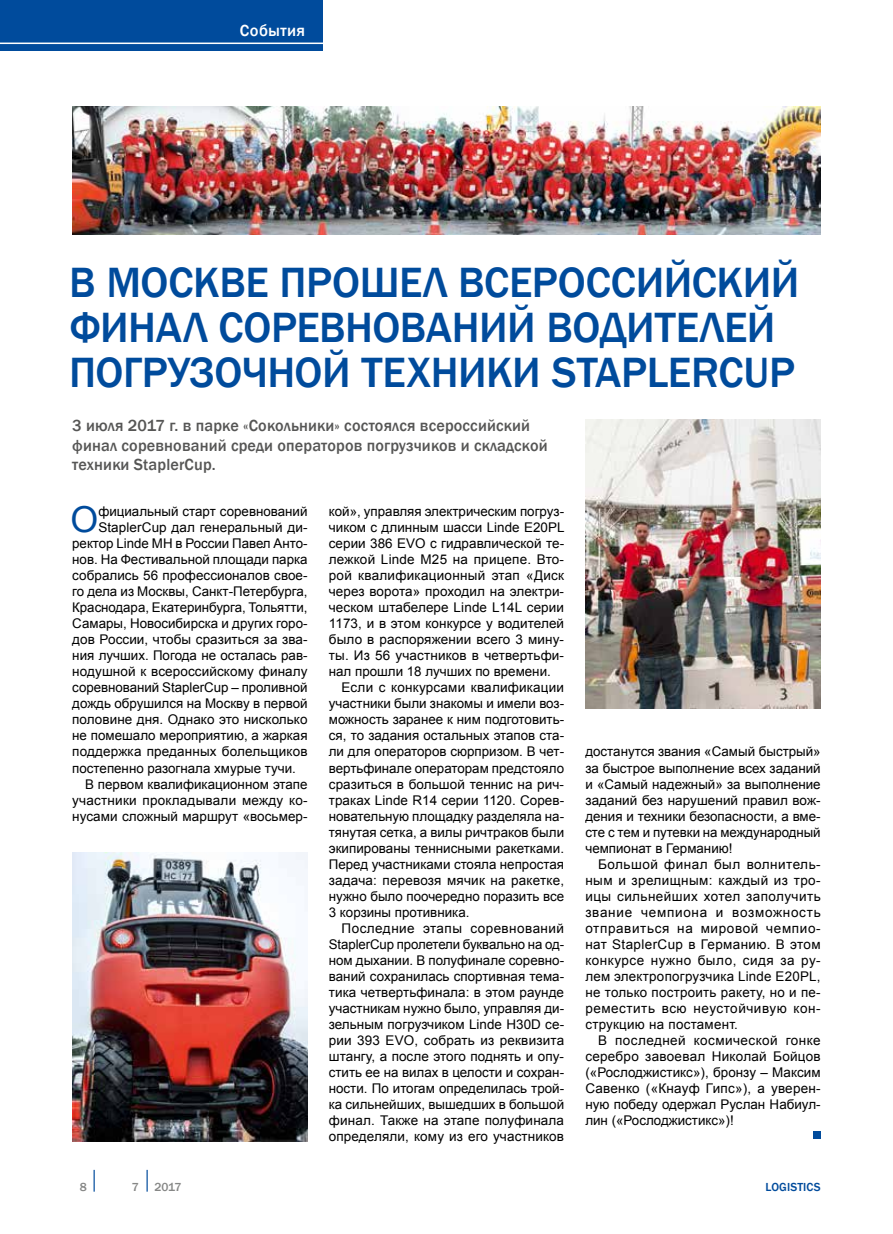
<style>
.page{position:relative;width:893px;height:1234px;background:#fff}
.page>*{position:absolute;margin:0;border:0;box-sizing:border-box;transform-origin:0 0}
.t1{font:500 43.5px/45px "Franklin Gothic";letter-spacing:-.01em;color:#004b9c}
.t2{font:35.7px "Arial";color:#004b9c}
.t3{font:500 16.5px/19.5px "Franklin Gothic";letter-spacing:.01em;color:#565655}
.t4{font:500 16.5px "Franklin Gothic";letter-spacing:.02em;color:#fff}
.t5{font:13.35px/16px "Arial";color:#000;text-align:justify}
.t6{font:500 12px "Franklin Gothic";letter-spacing:.01em;color:#004b9c}
.t7{font:500 12px "Franklin Gothic";color:#868786}
</style>
<div class="page">
<div style="left:0;top:0;width:323px;height:51px;background:#004b9c"></div>
<hr style="left:0;top:43px;width:328px;height:1px;background:#fff">
<svg style="left:147px;top:1169px;width:1px;height:22px"></svg>
<svg style="left:94px;top:1169px;width:1px;height:22px"></svg>
<div style="left:813px;top:1130px;width:8px;height:7px;background:#004b9c"></div>
<img style="left:72px;top:852px;width:236px;height:288px">
<img style="left:72px;top:106px;width:749px;height:128px">
<img style="left:585px;top:419px;width:236px;height:289px">
<p class="t4" style="left:240px;top:21px;width:67px">События</p>
<h1 class="t1" style="left:69px;top:260px;width:732px">В МОСКВЕ ПРОШЕЛ ВСЕРОССИЙСКИЙ<br>ФИНАЛ СОРЕВНОВАНИЙ ВОДИТЕЛЕЙ<br>ПОГРУЗОЧНОЙ ТЕХНИКИ STAPLERCUP</h1>
<p class="t3" style="left:72px;top:416px;width:477px">3 июля 2017 г. в парке «Сокольники» состоялся всероссийский финал соревнований среди операторов погрузчиков и складской техники StaplerCup.</p>
<h2 class="t2" style="left:71px;top:496px;width:29px">О</h2>
<p class="t5" style="left:98px;top:503px;width:211px">фициальный старт соревнований</p>
<p class="t5" style="left:329px;top:503px;width:237px">кой», управляя электрическим погруз&shy;чиком c длинным шасси Linde E20PL серии 386 EVO с гидравлической те&shy;лежкой Linde M25 на прицепе. Вто&shy;рой квалификационный этап «Диск через ворота» проходил на электри&shy;ческом штабелере Linde L14L серии 1173, и в этом конкурсе у водителей было в распоряжении всего 3 мину&shy;ты. Из 56 участников в четвертьфи&shy;нал прошли 18 лучших по времени.</p>
<p class="t5" style="left:329px;top:679px;width:237px;text-indent:13px">Если с конкурсами квалификации участники были знакомы и имели воз&shy;можность заранее к ним подготовить&shy;ся, то задания остальных этапов ста&shy;ли для операторов сюрпризом. В чет&shy;вертьфинале операторам предстояло сразиться в большой теннис на рич&shy;траках Linde R14 серии 1120. Сорев&shy;новательную площадку разделяла на&shy;тянутая сетка, а вилы ричтраков были экипированы теннисными ракетками.<br>Перед участниками стояла непростая задача: перевозя мячик на ракетке, нужно было поочередно поразить все 3 корзины противника.</p>
<p class="t5" style="left:329px;top:920px;width:237px;text-indent:13px">Последние этапы соревнований StaplerCup пролетели буквально на од&shy;ном дыхании. В полуфинале соревно&shy;ваний сохранилась спортивная тема&shy;тика четвертьфинала: в этом раунде участникам нужно было, управляя ди&shy;зельным погрузчиком Linde H30D се&shy;рии 393 EVO, собрать из реквизита штангу, а после этого поднять и опу&shy;стить ее на вилах в целости и сохран&shy;ности. По итогам определилась трой&shy;ка сильнейших, вышедших в большой финал. Также на этапе полуфинала определяли, кому из его участников</p>
<p class="t5" style="left:98px;top:519px;width:211px">StaplerCup дал генеральный ди-</p>
<p class="t5" style="left:72px;top:535px;width:237px">ректор Linde MH в России Павел Анто-</p>
<p class="t5" style="left:72px;top:551px;width:237px">нов. На Фестивальной площади парка</p>
<p class="t5" style="left:72px;top:567px;width:237px">собрались 56 профессионалов свое-</p>
<p class="t5" style="left:72px;top:583px;width:237px">го дела из Москвы, Санкт-Петербурга,</p>
<p class="t5" style="left:72px;top:599px;width:237px">Краснодара, Екатеринбурга, Тольятти,</p>
<p class="t5" style="left:72px;top:615px;width:237px">Самары, Новосибирска и других горо-</p>
<p class="t5" style="left:72px;top:631px;width:237px">дов России, чтобы сразиться за зва-</p>
<p class="t5" style="left:72px;top:647px;width:237px">ния лучших. Погода не осталась рав-</p>
<p class="t5" style="left:72px;top:663px;width:237px">нодушной к всероссийскому финалу</p>
<p class="t5" style="left:72px;top:679px;width:237px">соревнований StaplerCup – проливной</p>
<p class="t5" style="left:72px;top:695px;width:237px">дождь обрушился на Москву в первой</p>
<p class="t5" style="left:72px;top:711px;width:237px">половине дня. Однако это нисколько</p>
<p class="t5" style="left:72px;top:727px;width:237px">не помешало мероприятию, а жаркая</p>
<p class="t5" style="left:72px;top:743px;width:237px">поддержка преданных болельщиков</p>
<p class="t5" style="left:72px;top:759px;width:225px">постепенно разогнала хмурые тучи.</p>
<p class="t5" style="left:85px;top:775px;width:224px">В первом квалификационном этапе</p>
<p class="t5" style="left:72px;top:791px;width:237px">участники прокладывали между ко-</p>
<p class="t5" style="left:72px;top:807px;width:237px">нусами сложный маршрут «восьмер-</p>
<p class="t5" style="left:585px;top:743px;width:237px">достанутся звания «Самый быстрый» за быстрое выполнение всех заданий и «Самый надежный» за выполнение заданий без нарушений правил вож&shy;дения и техники безопасности, а вме&shy;сте с тем и путевки на международный чемпионат в Германию!</p>
<p class="t5" style="left:585px;top:855px;width:237px;text-indent:13px">Большой финал был волнитель&shy;ным и зрелищным: каждый из тро&shy;ицы сильнейших хотел заполучить звание чемпиона и возможность отправиться на мировой чемпио&shy;нат StaplerCup в Германию. В этом конкурсе нужно было, сидя за ру&shy;лем электропогрузчика Linde E20PL, не только построить ракету, но и пе&shy;реместить всю неустойчивую кон&shy;струкцию на постамент.</p>
<p class="t5" style="left:585px;top:1032px;width:237px;text-indent:13px">В последней космической гонке серебро завоевал Николай Бойцов («Рослоджистикс»), бронзу – Максим Савенко («Кнауф Гипс»), а уверен&shy;ную победу одержал Руслан Набиул&shy;лин («Рослоджистикс»)!</p>
<p class="t7" style="left:80px;top:1179px;width:9px">8</p>
<p class="t7" style="left:132px;top:1179px;width:9px">7</p>
<p class="t7" style="left:154px;top:1179px;width:29px">2017</p>
<p class="t6" style="left:765px;top:1179px;width:57px">LOGISTICS</p>
</div>
